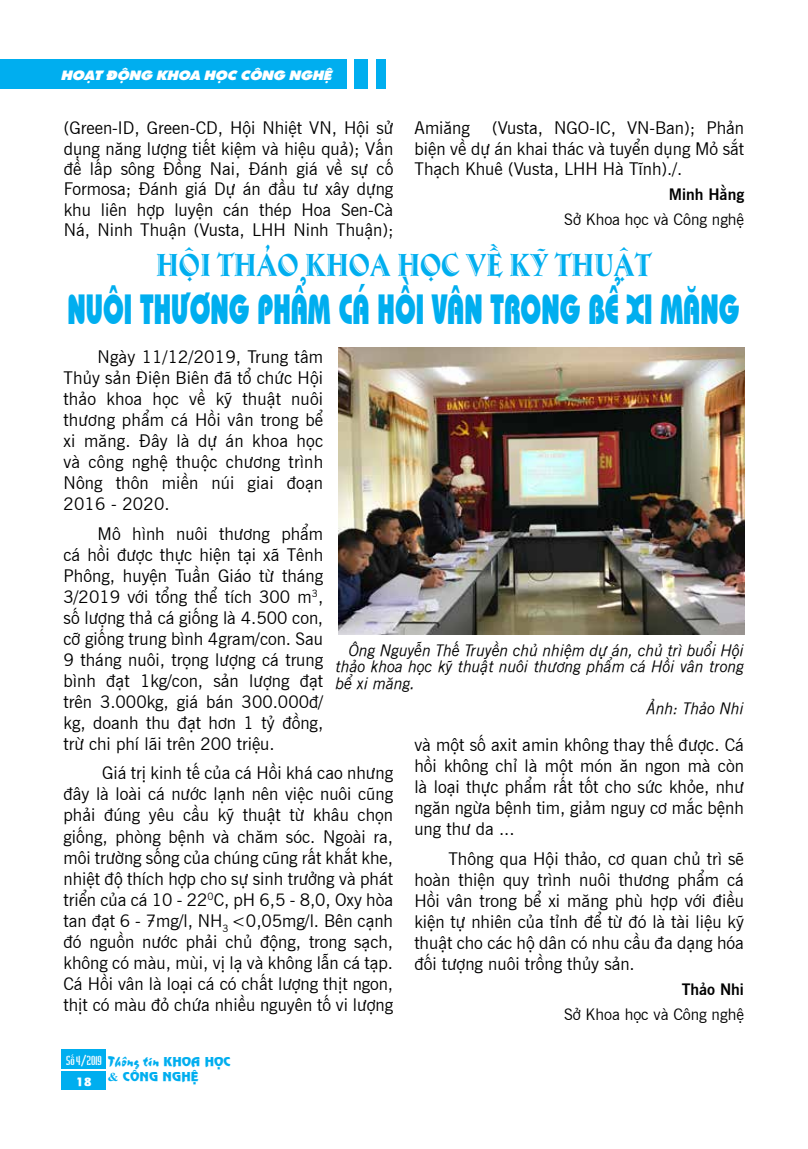
<style>
.page{position:relative;width:808px;height:1149px;background:#fff}
.page>*{position:absolute;margin:0;border:0;box-sizing:border-box;transform-origin:0 0}
.t1{font:42px "UVN Bai Sau Nang";color:#00aeef;scale:.64 1}
.t2{font:33px "UTM Ambrose";color:#00aeef;scale:.85 1}
.t3{font:17.25px/21px "UVN Tin Tuc";color:#000;text-align:justify}
.t4{font:italic 15.75px/16.5px "UVN Tin Tuc";color:#000;text-align:justify}
.t5{font:15.75px "UVN Tin Tuc";color:#000}
.t6{font:700 15.75px "UVN Tin Tuc";color:#000}
.t7{font:15px "UVN Thang Vu";color:#00aeef}
.t8{font:13.5px "UTM Sharnay";color:#fff;scale:1.08 1}
.t9{font:12px "UVN Nguyen Du";color:#00aeef;scale:1.08 1}
.t10{font:12px "UVN Hai Ba Trung";color:#fff}
.t11{font:11.25px "UVN Nguyen Du";color:#fff;scale:1.08 1}
.s1{font-family:"UVN Nguyen Du";font-size:12px}
.s2{font-family:"Times New Roman";font-weight:700}
</style>
<div class="page">
<div style="left:62px;top:1049px;width:44px;height:19px;background:#00aeef"></div>
<div style="left:62px;top:1071px;width:44px;height:18px;background:#00aeef"></div>
<div style="left:0;top:59px;width:347px;height:30px;background:#00aeef"></div>
<div style="left:355px;top:59px;width:13px;height:30px;background:#00aeef"></div>
<div style="left:376px;top:59px;width:9px;height:30px;background:#00aeef"></div>
<img style="left:338px;top:347px;width:406px;height:287px">
<p class="t8" style="left:61px;top:64px;width:252px">HOẠT ĐỘNG KHOA HỌC CÔNG NGHỆ</p>
<p class="t3" style="left:64px;top:116px;width:331px;line-height:20.2px">(Green-ID, Green-CD, Hội Nhiệt VN, Hội sử dụng năng lượng tiết kiệm và hiệu quả); Vấn đề lấp sông Đồng Nai, Đánh giá về sự cố Formosa; Đánh giá Dự án đầu tư xây dựng khu liên hợp luyện cán thép Hoa Sen-Cà Ná, Ninh Thuận (Vusta, LHH Ninh Thuận);</p>
<p class="t3" style="left:415px;top:116px;width:57px">Amiăng</p>
<p class="t3" style="left:415px;top:116px;width:331px;line-height:20.2px;text-indent:78px">(Vusta, NGO-IC, VN-Ban); Phản biện về dự án khai thác và tuyển dụng Mỏ sắt Thạch Khuê (Vusta, LHH Hà Tĩnh)./.</p>
<p class="t6" style="left:669px;top:182px;width:77px">Minh Hằng</p>
<p class="t5" style="left:564px;top:207px;width:181px">Sở Khoa học và Công nghệ</p>
<h2 class="t2" style="left:156px;top:241px;width:584px">HỘI THẢO KHOA HỌC VỀ KỸ THUẬT</h2>
<h1 class="t1" style="left:67px;top:277px;width:1052px">NUÔI THƯƠNG PHẨM CÁ HỒI VÂN TRONG BỂ XI MĂNG</h1>
<p class="t3" style="left:64px;top:345px;width:261px;text-indent:34px">Ngày 11/12/2019, Trung tâm Thủy sản Điện Biên đã tổ chức Hội thảo khoa học về kỹ thuật nuôi thương phẩm cá Hồi vân trong bể xi măng. Đây là dự án khoa học và công nghệ thuộc chương trình Nông thôn miền núi giai đoạn 2016 - 2020.</p>
<p class="t3" style="left:64px;top:521px;width:261px;text-indent:34px">Mô hình nuôi thương phẩm cá hồi được thực hiện tại xã Tênh Phông, huyện Tuần Giáo từ tháng 3/2019 với tổng thể tích 300 m<sup>3</sup>, số lượng thả cá giống là 4.500 con, cỡ giống trung bình 4gram/con. Sau 9 tháng nuôi, trọng lượng cá trung bình đạt 1kg/con, sản lượng đạt trên 3.000kg, giá bán 300.000đ/ kg, doanh thu đạt hơn 1 tỷ đồng, trừ chi phí lãi trên 200 triệu.</p>
<p class="t3" style="left:64px;top:761px;width:331px;text-indent:39px">Giá trị kinh tế của cá Hồi khá cao nhưng đây là loài cá nước lạnh nên việc nuôi cũng phải đúng yêu cầu kỹ thuật từ khâu chọn giống, phòng bệnh và chăm sóc. Ngoài ra, môi trường sống của chúng cũng rất khắt khe, nhiệt độ thích hợp cho sự sinh trưởng và phát triển của cá 10 - 22<sup>0</sup>C, pH 6,5 - 8,0, Oxy hòa tan đạt 6 - 7mg/l, NH<sub>3</sub> &lt;0,05mg/l. Bên cạnh đó nguồn nước phải chủ động, trong sạch, không có màu, mùi, vị lạ và không lẫn cá tạp.<br>Cá Hồi vân là loại cá có chất lượng thịt ngon, thịt có màu đỏ chứa nhiều nguyên tố vi lượng</p>
<p class="t4" style="left:336px;top:640px;width:410px;text-indent:13px">Ông Nguyễn Thế Truyền chủ nhiệm dự án, chủ trì buổi Hội thảo khoa học kỹ thuật nuôi thương phẩm cá Hồi vân trong bể xi măng.</p>
<p class="t4" style="left:647px;top:698px;width:99px">Ảnh: Thảo Nhi</p>
<p class="t3" style="left:414px;top:732px;width:331px">và một số axit amin không thay thế được. Cá hồi không chỉ là một món ăn ngon mà còn là loại thực phẩm rất tốt cho sức khỏe, như ngăn ngừa bệnh tim, giảm nguy cơ mắc bệnh ung thư da ...</p>
<p class="t3" style="left:414px;top:846px;width:331px;text-indent:34px">Thông qua Hội thảo, cơ quan chủ trì sẽ hoàn thiện quy trình nuôi thương phẩm cá Hồi vân trong bể xi măng phù hợp với điều kiện tự nhiên của tỉnh để từ đó là tài liệu kỹ thuật cho các hộ dân có nhu cầu đa dạng hóa đối tượng nuôi trồng thủy sản.</p>
<p class="t6" style="left:682px;top:976px;width:64px">Thảo Nhi</p>
<p class="t5" style="left:564px;top:1001px;width:181px">Sở Khoa học và Công nghệ</p>
<p class="t10" style="left:66px;top:1050px;width:37px">Số 4/2019</p>
<p class="t11" style="left:76px;top:1073px;width:17px">18</p>
<p class="t7" style="left:108px;top:1049px;width:124px">Thông tin <span class="s1">KHOA HỌC</span></p>
<p class="t9" style="left:108px;top:1067px;width:86px"><span class="s2">&amp;</span> CÔNG NGHỆ</p>
</div>
